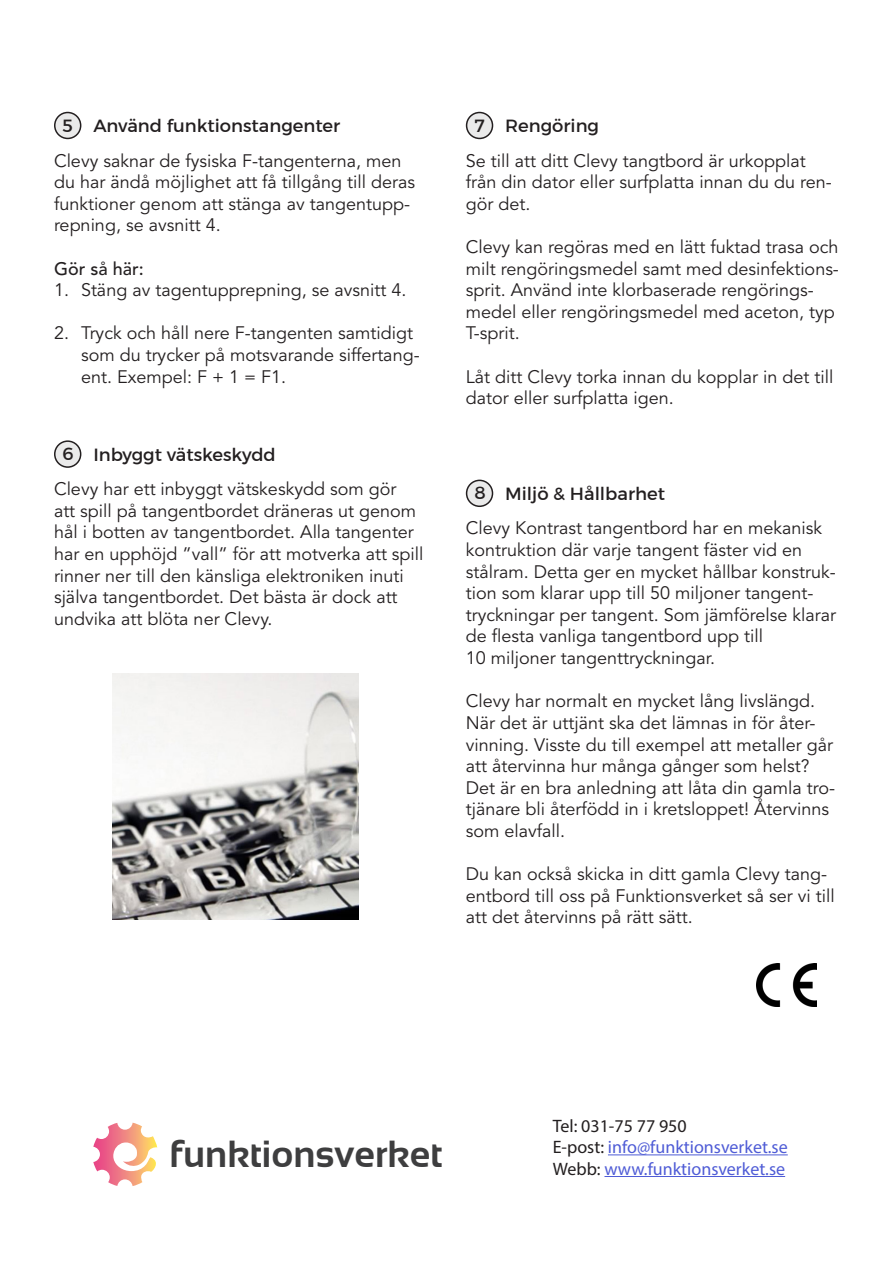
<style>
.page{position:relative;width:893px;height:1263px;background:#fff}
.page>*{position:absolute;margin:0;border:0;box-sizing:border-box;transform-origin:0 0}
.t1{font:700 37.8px "Sansation";color:#3e3e3f}
.t2{font:18px/21.6px "Avenir LT Std";color:#231f20}
.t3{font:18px "Montserrat";color:#231f20}
.t4{font:18px "Myriad Pro";color:#4f5cd6}
.t5{font:18px "Myriad Pro";color:#231f20}
.t6{font:500 18px "Avenir LT Std";color:#231f20}
.s1{color:#231f20}
</style>
<div class="page">
<hr style="left:608px;top:1154px;width:180px;height:1px;background:#4f5cd6">
<hr style="left:604px;top:1176px;width:181px;height:1px;background:#4f5cd6">
<svg style="left:93px;top:1123px;width:65px;height:63px"></svg>
<div style="left:55px;top:441px;width:26px;height:26px;background:#eaeaea;border-radius:50%"></div>
<div style="left:54px;top:440px;width:27px;height:28px;border:2px solid #231f20;border-radius:50%"></div>
<div style="left:467px;top:480px;width:25px;height:26px;background:#eaeaea;border-radius:50%"></div>
<div style="left:466px;top:480px;width:27px;height:27px;border:2px solid #231f20;border-radius:50%"></div>
<div style="left:55px;top:113px;width:26px;height:25px;background:#eaeaea;border-radius:50%"></div>
<div style="left:54px;top:112px;width:27px;height:27px;border:2px solid #231f20;border-radius:50%"></div>
<div style="left:467px;top:113px;width:25px;height:25px;background:#eaeaea;border-radius:50%"></div>
<div style="left:466px;top:112px;width:27px;height:27px;border:2px solid #231f20;border-radius:50%"></div>
<img style="left:756px;top:964px;width:60px;height:43px">
<img style="left:112px;top:673px;width:246px;height:247px">
<p class="t3" style="left:93px;top:115px;width:248px">Använd funktionstangenter</p>
<p class="t2" style="left:54px;top:150px;width:363px">Clevy saknar de fysiska F-tangenterna, men du har ändå möjlighet att få tillgång till deras funktioner genom att stänga av tangentupp&shy;repning, se avsnitt 4.</p>
<p class="t6" style="left:54px;top:258px;width:91px">Gör så här:</p>
<p class="t2" style="left:54px;top:280px;width:354px">1. Stäng av tagentupprepning, se avsnitt 4.</p>
<p class="t2" style="left:81px;top:323px;width:340px;text-indent:-27px">2. Tryck och håll nere F-tangenten samtidigt som du trycker på motsvarande siffertang&shy;ent. Exempel: F + 1 = F1.</p>
<p class="t3" style="left:63px;top:114px;width:12px">5</p>
<p class="t3" style="left:505px;top:115px;width:95px">Rengöring</p>
<p class="t2" style="left:466px;top:150px;width:367px">Se till att ditt Clevy tangtbord är urkopplat från din dator eller surfplatta innan du du ren&shy;gör det.</p>
<p class="t2" style="left:466px;top:237px;width:375px">Clevy kan regöras med en lätt fuktad trasa och milt rengöringsmedel samt med desinfektions&shy;sprit. Använd inte klorbaserade rengörings&shy;medel eller rengöringsmedel med aceton, typ T-sprit.</p>
<p class="t2" style="left:466px;top:366px;width:369px">Låt ditt Clevy torka innan du kopplar in det till dator eller surfplatta igen.</p>
<p class="t3" style="left:474px;top:114px;width:12px">7</p>
<p class="t3" style="left:93px;top:444px;width:184px">Inbyggt vätskeskydd</p>
<p class="t2" style="left:54px;top:479px;width:371px">Clevy har ett inbyggt vätskeskydd som gör<br>att spill på tangentbordet dräneras ut genom hål i botten av tangentbordet. Alla tangenter har en upphöjd ”vall” för att motverka att spill rinner ner till den känsliga elektroniken inuti själva tangentbordet. Det bästa är dock att undvika att blöta ner Clevy.</p>
<p class="t3" style="left:63px;top:443px;width:13px">6</p>
<p class="t3" style="left:505px;top:483px;width:161px">Miljö &amp; Hållbarhet</p>
<p class="t2" style="left:466px;top:518px;width:372px">Clevy Kontrast tangentbord har en mekanisk kontruktion där varje tangent fäster vid en stålram. Detta ger en mycket hållbar konstruk&shy;tion som klarar upp till 50 miljoner tangent&shy;tryckningar per tangent. Som jämförelse klarar de flesta vanliga tangentbord upp till</p>
<p class="t2" style="left:466px;top:648px;width:251px">10 miljoner tangenttryckningar.</p>
<p class="t2" style="left:466px;top:691px;width:371px">Clevy har normalt en mycket lång livslängd.<br>När det är uttjänt ska det lämnas in för åter&shy;vinning. Visste du till exempel att metaller går att återvinna hur många gånger som helst?<br>Det är en bra anledning att låta din gamla tro&shy;tjänare bli återfödd in i kretsloppet! Återvinns som elavfall.</p>
<p class="t2" style="left:466px;top:864px;width:370px">Du kan också skicka in ditt gamla Clevy tang&shy;entbord till oss på Funktionsverket så ser vi till att det återvinns på rätt sätt.</p>
<p class="t3" style="left:474px;top:482px;width:13px">8</p>
<p class="t1" style="left:169px;top:1133px;width:275px">funktionsverket</p>
<p class="t5" style="left:553px;top:1114px;width:135px">Tel: 031-75 77 950</p>
<p class="t4" style="left:553px;top:1136px;width:236px"><span class="s1">E-post:</span> info@funktionsverket.se</p>
<p class="t4" style="left:553px;top:1157px;width:234px"><span class="s1">Webb:</span> www.funktionsverket.se</p>
</div>
